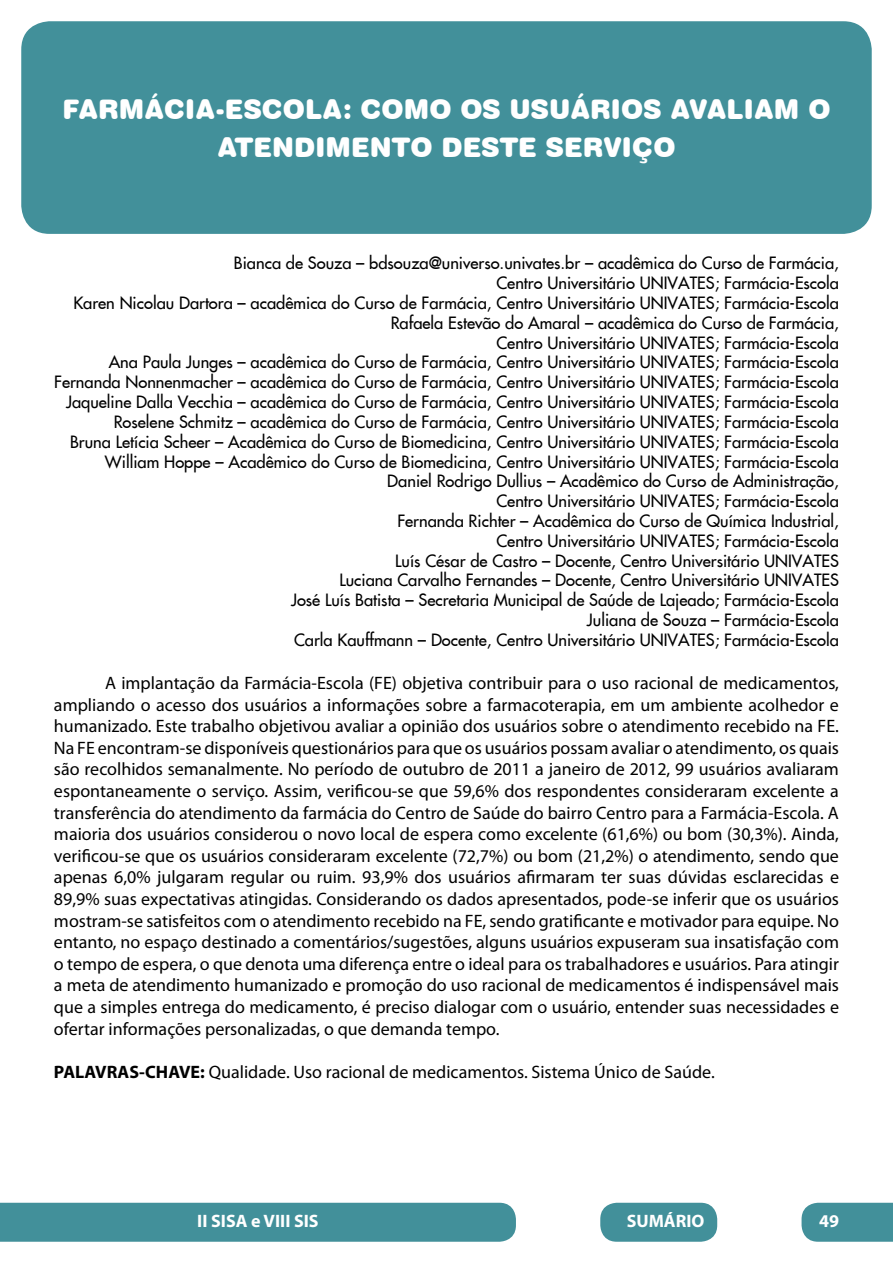
<style>
.page{position:relative;width:893px;height:1263px;background:#fff}
.page>*{position:absolute;margin:0;border:0;box-sizing:border-box;transform-origin:0 0}
.t1{font:27px/37.5px "Swiss 721 BT Black Rounded";color:#fff;text-align:center}
.t2{font:18px/21.6px "Myriad Pro";color:#000;text-align:justify}
.t3{font:700 18px "Myriad Pro";color:#fff}
.t4{font:16.5px/19.8px "Futura FC";color:#000;text-align:right}
.s1{font-weight:700}
</style>
<div class="page">
<div style="left:0;top:1203px;width:516px;height:39px;background:#42909a"></div>
<div style="left:801px;top:1203px;width:92px;height:39px;background:#42909a"></div>
<div style="left:600px;top:1203px;width:117px;height:39px;background:#42909a;border-radius:17px"></div>
<div style="left:21px;top:21px;width:851px;height:213px;background:#42909a;border-radius:28px"></div>
<h1 class="t1" style="left:62px;top:91px;width:770px">FARMÁCIA-ESCOLA: COMO OS USUÁRIOS AVALIAM O<br>ATENDIMENTO DESTE SERVIÇO</h1>
<p class="t4" style="left:54px;top:253px;width:786px">Bianca de Souza – bdsouza@universo.univates.br – acadêmica do Curso de Farmácia,<br>Centro Universitário UNIVATES; Farmácia-Escola<br>Karen Nicolau Dartora – acadêmica do Curso de Farmácia, Centro Universitário UNIVATES; Farmácia-Escola Rafaela Estevão do Amaral – acadêmica do Curso de Farmácia,<br>Centro Universitário UNIVATES; Farmácia-Escola<br>Ana Paula Junges – acadêmica do Curso de Farmácia, Centro Universitário UNIVATES; Farmácia-Escola Fernanda Nonnenmacher – acadêmica do Curso de Farmácia, Centro Universitário UNIVATES; Farmácia-Escola Jaqueline Dalla Vecchia – acadêmica do Curso de Farmácia, Centro Universitário UNIVATES; Farmácia-Escola Roselene Schmitz – acadêmica do Curso de Farmácia, Centro Universitário UNIVATES; Farmácia-Escola<br>Bruna Letícia Scheer – Acadêmica do Curso de Biomedicina, Centro Universitário UNIVATES; Farmácia-Escola William Hoppe – Acadêmico do Curso de Biomedicina, Centro Universitário UNIVATES; Farmácia-Escola<br>Daniel Rodrigo Dullius – Acadêmico do Curso de Administração,<br>Centro Universitário UNIVATES; Farmácia-Escola<br>Fernanda Richter – Acadêmica do Curso de Química Industrial,<br>Centro Universitário UNIVATES; Farmácia-Escola<br>Luís César de Castro – Docente, Centro Universitário UNIVATES<br>Luciana Carvalho Fernandes – Docente, Centro Universitário UNIVATES<br>José Luís Batista – Secretaria Municipal de Saúde de Lajeado; Farmácia-Escola<br>Juliana de Souza – Farmácia-Escola<br>Carla Kauffmann – Docente, Centro Universitário UNIVATES; Farmácia-Escola</p>
<p class="t2" style="left:54px;top:672px;width:787px;text-indent:51px">A implantação da Farmácia-Escola (FE) objetiva contribuir para o uso racional de medicamentos, ampliando o acesso dos usuários a informações sobre a farmacoterapia, em um ambiente acolhedor e humanizado. Este trabalho objetivou avaliar a opinião dos usuários sobre o atendimento recebido na FE.<br>Na FE encontram-se disponíveis questionários para que os usuários possam avaliar o atendimento, os quais são recolhidos semanalmente. No período de outubro de 2011 a janeiro de 2012, 99 usuários avaliaram espontaneamente o serviço. Assim, verificou-se que 59,6% dos respondentes consideraram excelente a transferência do atendimento da farmácia do Centro de Saúde do bairro Centro para a Farmácia-Escola. A maioria dos usuários considerou o novo local de espera como excelente (61,6%) ou bom (30,3%). Ainda, verificou-se que os usuários consideraram excelente (72,7%) ou bom (21,2%) o atendimento, sendo que apenas 6,0% julgaram regular ou ruim. 93,9% dos usuários afirmaram ter suas dúvidas esclarecidas e 89,9% suas expectativas atingidas. Considerando os dados apresentados, pode-se inferir que os usuários mostram-se satisfeitos com o atendimento recebido na FE, sendo gratificante e motivador para equipe. No entanto, no espaço destinado a comentários/sugestões, alguns usuários expuseram sua insatisfação com o tempo de espera, o que denota uma diferença entre o ideal para os trabalhadores e usuários. Para atingir a meta de atendimento humanizado e promoção do uso racional de medicamentos é indispensável mais que a simples entrega do medicamento, é preciso dialogar com o usuário, entender suas necessidades e ofertar informações personalizadas, o que demanda tempo.</p>
<p class="t2" style="left:54px;top:1061px;width:662px"><span class="s1">PALAVRAS-CHAVE:</span> Qualidade. Uso racional de medicamentos. Sistema Único de Saúde.</p>
<p class="t3" style="left:197px;top:1209px;width:123px">II SISA e VIII SIS</p>
<p class="t3" style="left:627px;top:1209px;width:79px">SUMÁRIO</p>
<p class="t3" style="left:819px;top:1209px;width:21px">49</p>
</div>
